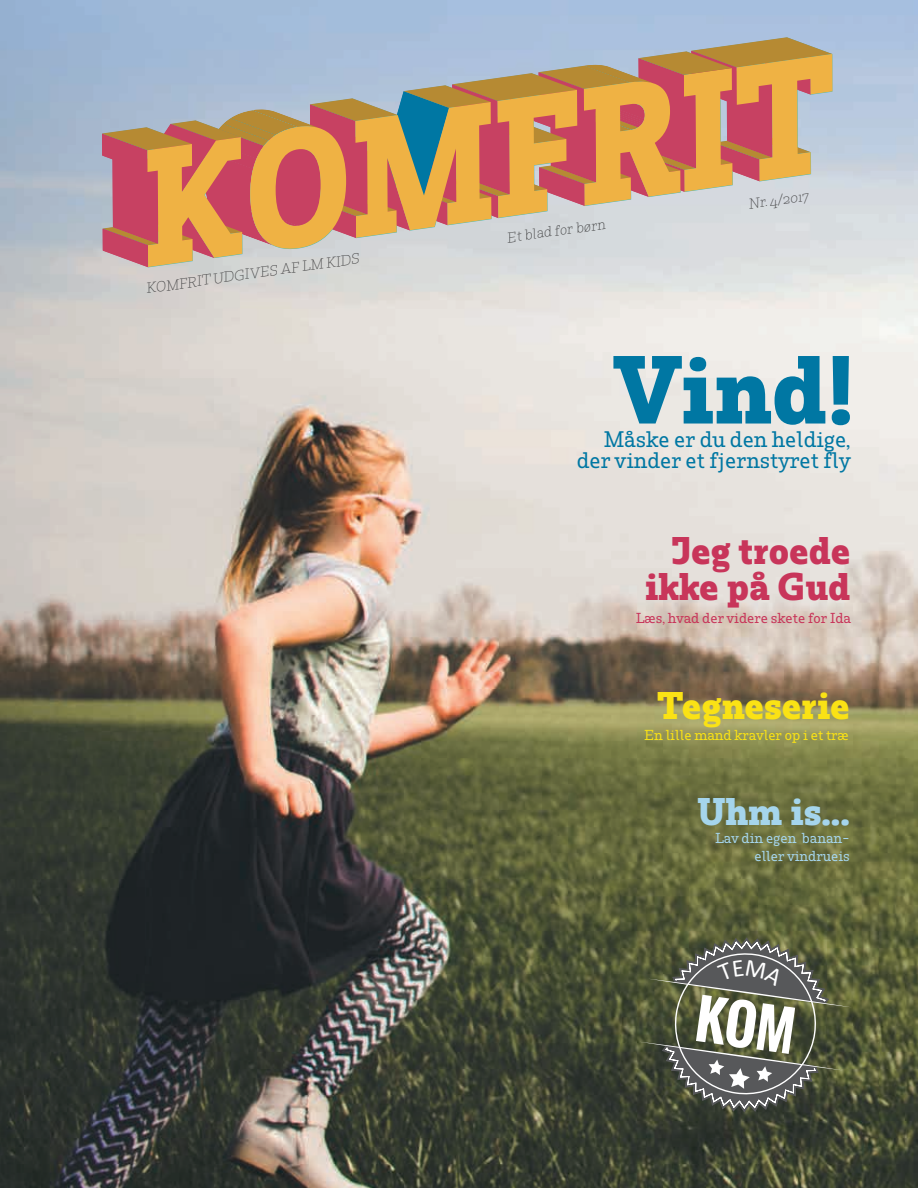
<style>
.page{position:relative;width:918px;height:1188px;background:#fff}
.page>*{position:absolute;margin:0;border:0;box-sizing:border-box;transform-origin:0 0}
.t1{font:700 90px "Rum Serif";color:#0077a3}
.t2{font:700 36px/36px "Rum Serif";color:#c8355a;text-align:right}
.t3{font:700 36px "Rum Serif";color:#fae215}
.t4{font:700 36px "Rum Serif";color:#a5d5ec}
.t5{font:500 21px/21px "Rum Serif";color:#0077a3;text-align:right}
.t6{font:100 13.5px "Rum Serif";color:#3e3e3f}
.t7{font:500 13.5px/18px "Rum Serif";color:#a5d5ec;text-align:right}
.t8{font:500 13.5px "Rum Serif";color:#c8355a}
.t9{font:500 13.5px "Rum Serif";color:#fae215}
</style>
<div class="page">
<img style="left:0;top:0;width:918px;height:1188px">
<svg style="left:102px;top:37px;width:731px;height:230px;background:#c9a48b"></svg>
<svg style="left:607px;top:1133px;width:281px;height:17px;background:#393f30"></svg>
<svg style="left:639px;top:937px;width:213px;height:176px;background:#5a5e4b"></svg>
<p class="t6" style="left:145px;top:280px;width:217px;rotate:-8deg">KOMFRIT UDGIVES AF LM KIDS</p>
<p class="t6" style="left:506px;top:230px;width:101px;rotate:-8deg">Et blad for børn</p>
<p class="t6" style="left:747px;top:196px;width:62px;rotate:-8deg">Nr. 4/2017</p>
<h1 class="t1" style="left:613px;top:335px;width:243px">Vind!</h1>
<p class="t5" style="left:577px;top:429px;width:275px">Måske er du den heldige, der vinder et fjernstyret fly</p>
<h2 class="t2" style="left:645px;top:533px;width:207px">Jeg troede ikke på Gud</h2>
<p class="t8" style="left:636px;top:610px;width:217px">Læs, hvad der videre skete for Ida</p>
<h2 class="t3" style="left:658px;top:683px;width:194px">Tegneserie</h2>
<p class="t9" style="left:645px;top:727px;width:206px">En lille mand kravler op i et træ</p>
<h2 class="t4" style="left:697px;top:789px;width:154px">Uhm is...</h2>
<p class="t7" style="left:715px;top:829px;width:136px">Lav din egen banan&shy;eller vindrueis</p>
</div>
